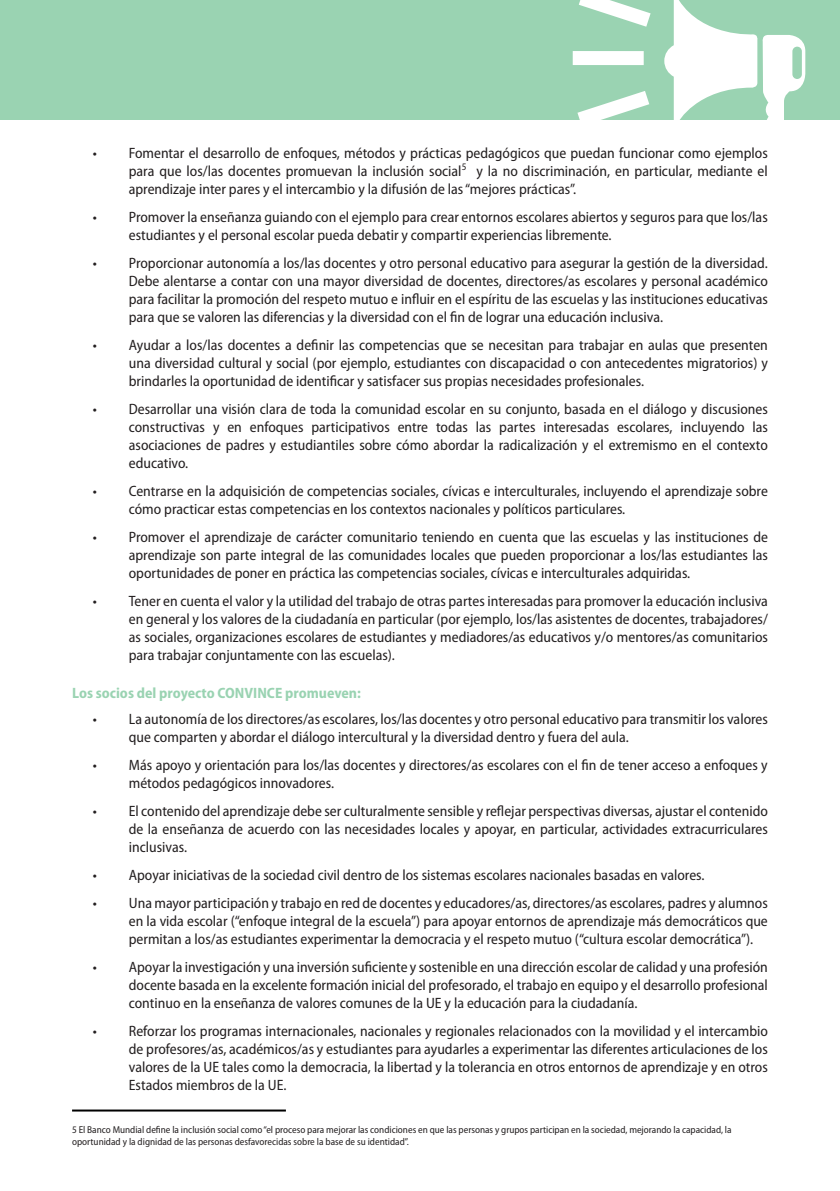
<style>
.page{position:relative;width:840px;height:1191px;background:#fff}
.page>*{position:absolute;margin:0;border:0;box-sizing:border-box;transform-origin:0 0}
.t1{font:semi-condensed 15px/18px "Myriad Pro";color:#231f20;text-align:justify}
.Paragraph_Style_1{font:700 semi-condensed 15px "Myriad Pro";color:#9ad3b2}
.Paragraph_Style_1-2{font:semi-condensed 10px/12px "Myriad Pro";color:#231f20}
</style>
<div class="page">
<div style="left:0;top:0;width:839px;height:120px;background:#9ad3b2"></div>
<svg style="left:572px;top:0;width:232px;height:120px"></svg>
<hr style="left:72px;top:1109px;width:214px;height:2px;background:#000">
<p class="t1" style="left:129px;top:143px;width:640px;text-indent:-36px">• Fomentar el desarrollo de enfoques, métodos y prácticas pedagógicos que puedan funcionar como ejemplos para que los/las docentes promuevan la inclusión social<sup>5</sup> y la no discriminación, en particular, mediante el aprendizaje inter pares y el intercambio y la difusión de las “mejores prácticas”.</p>
<p class="t1" style="left:129px;top:207px;width:640px;text-indent:-36px">• Promover la enseñanza guiando con el ejemplo para crear entornos escolares abiertos y seguros para que los/las estudiantes y el personal escolar pueda debatir y compartir experiencias libremente.</p>
<p class="t1" style="left:129px;top:253px;width:640px;text-indent:-36px">• Proporcionar autonomía a los/las docentes y otro personal educativo para asegurar la gestión de la diversidad.<br>Debe alentarse a contar con una mayor diversidad de docentes, directores/as escolares y personal académico para facilitar la promoción del respeto mutuo e influir en el espíritu de las escuelas y las instituciones educativas para que se valoren las diferencias y la diversidad con el fin de lograr una educación inclusiva.</p>
<p class="t1" style="left:129px;top:335px;width:640px;text-indent:-36px">• Ayudar a los/las docentes a definir las competencias que se necesitan para trabajar en aulas que presenten una diversidad cultural y social (por ejemplo, estudiantes con discapacidad o con antecedentes migratorios) y brindarles la oportunidad de identificar y satisfacer sus propias necesidades profesionales.</p>
<p class="t1" style="left:129px;top:399px;width:640px;text-indent:-36px">• Desarrollar una visión clara de toda la comunidad escolar en su conjunto, basada en el diálogo y discusiones constructivas y en enfoques participativos entre todas las partes interesadas escolares, incluyendo las asociaciones de padres y estudiantiles sobre cómo abordar la radicalización y el extremismo en el contexto educativo.</p>
<p class="t1" style="left:129px;top:481px;width:640px;text-indent:-36px">• Centrarse en la adquisición de competencias sociales, cívicas e interculturales, incluyendo el aprendizaje sobre cómo practicar estas competencias en los contextos nacionales y políticos particulares.</p>
<p class="t1" style="left:129px;top:527px;width:640px;text-indent:-36px">• Promover el aprendizaje de carácter comunitario teniendo en cuenta que las escuelas y las instituciones de aprendizaje son parte integral de las comunidades locales que pueden proporcionar a los/las estudiantes las oportunidades de poner en práctica las competencias sociales, cívicas e interculturales adquiridas.</p>
<p class="t1" style="left:129px;top:591px;width:640px;text-indent:-36px">• Tener en cuenta el valor y la utilidad del trabajo de otras partes interesadas para promover la educación inclusiva en general y los valores de la ciudadanía en particular (por ejemplo, los/las asistentes de docentes, trabajadores/ as sociales, organizaciones escolares de estudiantes y mediadores/as educativos y/o mentores/as comunitarios para trabajar conjuntamente con las escuelas).</p>
<p class="Paragraph_Style_1" style="left:72px;top:683px;width:290px">Los socios del proyecto CONVINCE promueven:</p>
<p class="t1" style="left:129px;top:709px;width:640px;text-indent:-36px">• La autonomía de los directores/as escolares, los/las docentes y otro personal educativo para transmitir los valores que comparten y abordar el diálogo intercultural y la diversidad dentro y fuera del aula.</p>
<p class="t1" style="left:129px;top:755px;width:640px;text-indent:-36px">• Más apoyo y orientación para los/las docentes y directores/as escolares con el fin de tener acceso a enfoques y métodos pedagógicos innovadores.</p>
<p class="t1" style="left:129px;top:801px;width:640px;text-indent:-36px">• El contenido del aprendizaje debe ser culturalmente sensible y reflejar perspectivas diversas, ajustar el contenido de la enseñanza de acuerdo con las necesidades locales y apoyar, en particular, actividades extracurriculares inclusivas.</p>
<p class="t1" style="left:93px;top:865px;width:613px">• Apoyar iniciativas de la sociedad civil dentro de los sistemas escolares nacionales basadas en valores.</p>
<p class="t1" style="left:129px;top:893px;width:640px;text-indent:-36px">• Una mayor participación y trabajo en red de docentes y educadores/as, directores/as escolares, padres y alumnos en la vida escolar (“enfoque integral de la escuela”) para apoyar entornos de aprendizaje más democráticos que permitan a los/as estudiantes experimentar la democracia y el respeto mutuo (“cultura escolar democrática”).</p>
<p class="t1" style="left:129px;top:957px;width:640px;text-indent:-36px">• Apoyar la investigación y una inversión suficiente y sostenible en una dirección escolar de calidad y una profesión docente basada en la excelente formación inicial del profesorado, el trabajo en equipo y el desarrollo profesional continuo en la enseñanza de valores comunes de la UE y la educación para la ciudadanía.</p>
<p class="t1" style="left:129px;top:1021px;width:640px;text-indent:-36px">• Reforzar los programas internacionales, nacionales y regionales relacionados con la movilidad y el intercambio de profesores/as, académicos/as y estudiantes para ayudarles a experimentar las diferentes articulaciones de los valores de la UE tales como la democracia, la libertad y la tolerancia en otros entornos de aprendizaje y en otros Estados miembros de la UE.</p>
<p class="Paragraph_Style_1-2" style="left:72px;top:1123px;width:660px">5 El Banco Mundial define la inclusión social como “el proceso para mejorar las condiciones en que las personas y grupos participan en la sociedad, mejorando la capacidad, la oportunidad y la dignidad de las personas desfavorecidas sobre la base de su identidad”.</p>
</div>
